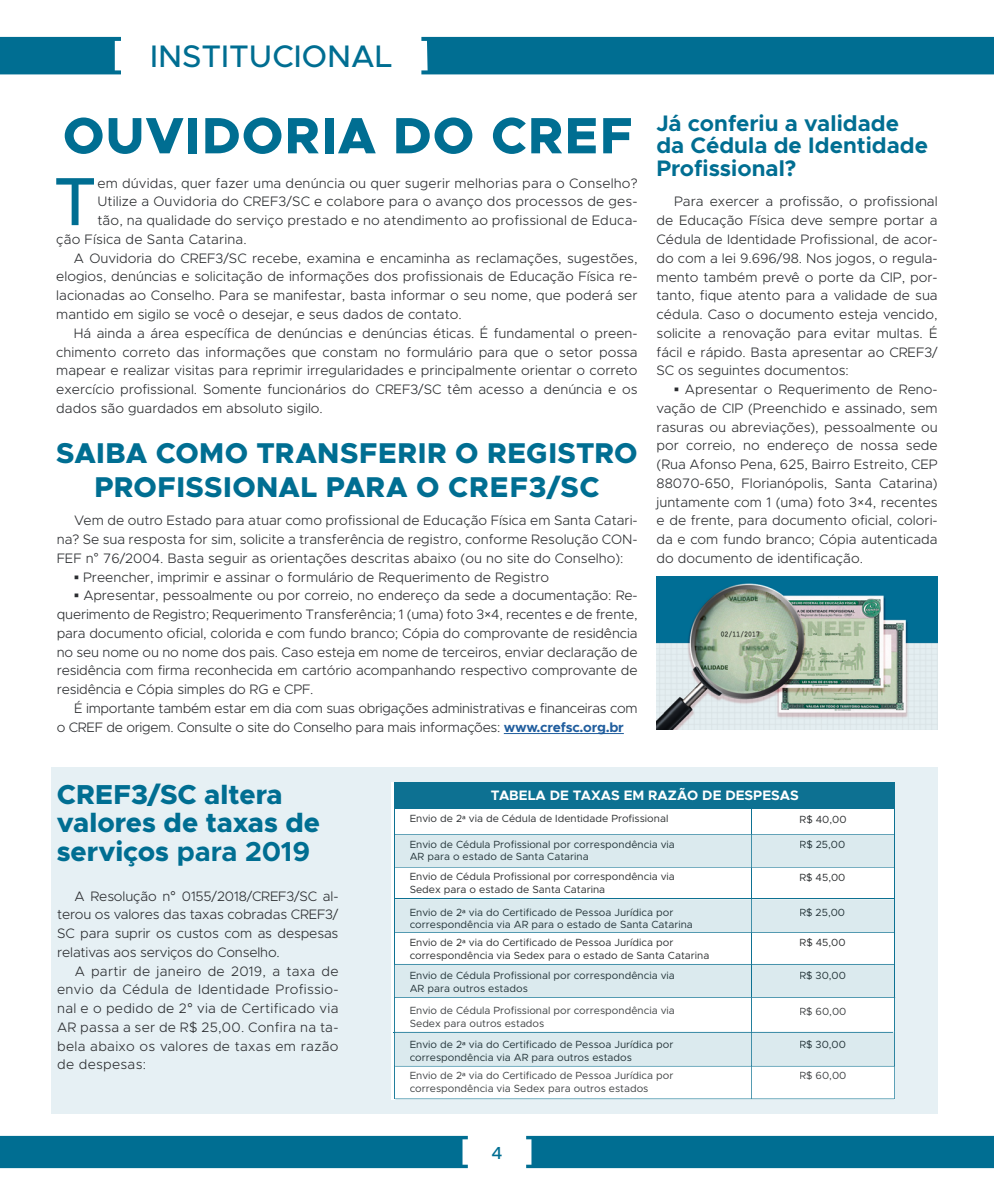
<style>
.page{position:relative;width:994px;height:1182px;background:#fff}
.page>*{position:absolute;margin:0;border:0;box-sizing:border-box;transform-origin:0 0}
.t1{font:500 68.38px "Metropolis";color:#006e92}
.t2{font:800 51.25px "Metropolis";letter-spacing:.02em;color:#006e92}
.t3{font:500 31.25px "Metropolis";color:#006e92}
.t4{font:800 28.75px/34.5px "Metropolis";letter-spacing:.015em;color:#006e92;text-align:center}
.t5{font:800 27.5px/28.8px "Metropolis";letter-spacing:-.005em;color:#006e92}
.t6{font:700 22.5px/22.5px "Metropolis";color:#006e92}
.t7{font:500 17.5px "Metropolis";color:#006e92}
.t8{font:300 13.75px/18.8px "Metropolis";color:#2b2d30;text-align:justify}
.t9{font:300 13.75px/18.8px "Metropolis";letter-spacing:-.02em;color:#2b2d30}
.t10{font:700 13.75px "Metropolis";color:#fff}
.t11{font:10.38px/12.5px "Metropolis";color:#243439}
.t12{font:10.38px/12.5px "Metropolis";color:#2b2e30}
.t13{font:10.38px/12.5px "Metropolis";color:#3f4244}
.s1{font-family:"Arial";font-weight:400}
.s2{font-family:"Franklin Gothic";font-weight:500}
.s3{font-weight:700;color:#215e9e}
.s4{font-weight:700}
.s5{font-family:"Myriad Pro"}
.s6{font-family:"Open Sans";font-weight:400}
</style>
<div class="page">
<div style="left:51px;top:767px;width:887px;height:346px;background:#e6f0f4"></div>
<div style="left:0;top:1135px;width:468px;height:32px;background:#006e92"></div>
<div style="left:526px;top:1135px;width:468px;height:32px;background:#006e92"></div>
<div style="left:0;top:37px;width:121px;height:37px;background:#006e92"></div>
<div style="left:421px;top:37px;width:573px;height:37px;background:#006e92"></div>
<hr style="left:504px;top:733px;width:120px;height:1px;background:#215e9e">
<img style="left:656px;top:576px;width:282px;height:153px">
<div style="left:392px;top:782px;width:503px;height:317px;background:#fff"></div>
<hr style="left:395px;top:805px;width:1px;height:293px;background:#0d7192">
<hr style="left:894px;top:805px;width:1px;height:294px;background:#0d7192">
<hr style="left:395px;top:898px;width:500px;height:1px;background:#0d7192">
<hr style="left:395px;top:833px;width:500px;height:1px;background:#0d7192">
<hr style="left:393px;top:1031px;width:500px;height:1px;background:#0d7192">
<hr style="left:751px;top:799px;width:1px;height:299px;background:#0d7192">
<div style="left:395px;top:782px;width:500px;height:27px;background:#0d7192"></div>
<svg style="left:395px;top:899px;width:499px;height:34px;background:#d5e6eb"></svg>
<div style="left:466px;top:908px;width:207px;height:9px;background:#dbeaee"></div>
<div style="left:410px;top:920px;width:282px;height:9px;background:#dbeaee"></div>
<div style="left:800px;top:908px;width:44px;height:9px;background:#dbeaee"></div>
<svg style="left:395px;top:834px;width:499px;height:34px;background:#d1e4e9"></svg>
<div style="left:410px;top:840px;width:265px;height:9px;background:#dbeaee"></div>
<div style="left:410px;top:852px;width:178px;height:9px;background:#dbeaee"></div>
<div style="left:800px;top:839px;width:44px;height:10px;background:#dbeaee"></div>
<svg style="left:394px;top:963px;width:501px;height:136px"></svg>
<div style="left:466px;top:1071px;width:207px;height:9px;background:#fff"></div>
<div style="left:410px;top:1084px;width:238px;height:9px;background:#fff"></div>
<div style="left:800px;top:1071px;width:46px;height:9px;background:#fff"></div>
<h3 class="t3" style="left:150px;top:37px;width:244px">INSTITUCIONAL</h3>
<h2 class="t2" style="left:63px;top:103px;width:572px">OUVIDORIA DO CREF</h2>
<h1 class="t1" style="left:53px;top:159px;width:45px">T</h1>
<p class="t8" style="left:97px;top:173px;width:542px">em dúvidas, quer fazer uma denúncia ou quer sugerir melhorias para o Conselho?</p>
<p class="t8" style="left:97px;top:192px;width:542px">Utilize a Ouvidoria do CREF3/SC e colabore para o avanço dos processos de ges-</p>
<p class="t8" style="left:97px;top:211px;width:542px">tão, na qualidade do serviço prestado e no atendimento ao profissional de Educa-</p>
<p class="t8" style="left:56px;top:230px;width:192px">ção Física de Santa Catarina.</p>
<p class="t8" style="left:74px;top:248px;width:565px">A Ouvidoria do CREF3/SC recebe, examina e encaminha as reclamações, sugestões,</p>
<p class="t8" style="left:56px;top:267px;width:583px">elogios, denúncias e solicitação de informações dos profissionais de Educação Física re-</p>
<p class="t8" style="left:56px;top:286px;width:583px">lacionadas ao Conselho. Para se manifestar, basta informar o seu nome, que poderá ser</p>
<p class="t8" style="left:56px;top:305px;width:407px">mantido em sigilo se você o desejar, e seus dados de contato.</p>
<p class="t8" style="left:74px;top:323px;width:565px">Há ainda a área específica de denúncias e denúncias éticas. É fundamental o preen-</p>
<p class="t8" style="left:56px;top:342px;width:583px">chimento correto das informações que constam no formulário para que o setor possa</p>
<p class="t8" style="left:56px;top:361px;width:583px">mapear e realizar visitas para reprimir irregularidades e principalmente orientar o correto</p>
<p class="t8" style="left:56px;top:380px;width:583px">exercício profissional. Somente funcionários do CREF3/SC têm acesso a denúncia e os</p>
<p class="t8" style="left:56px;top:398px;width:268px">dados são guardados em absoluto sigilo.</p>
<h3 class="t4" style="left:56px;top:435px;width:583px">SAIBA COMO TRANSFERIR O REGISTRO<br>PROFISSIONAL PARA O CREF3/SC</h3>
<p class="t8" style="left:57px;top:511px;width:582px;text-indent:18px">Vem de outro Estado para atuar como profissional de Educação Física em Santa Catari&shy;na? Se sua resposta for sim, solicite a transferência de registro, conforme Resolução CON-FEF n<span class="s1">°</span> 76/2004. Basta seguir as orientações descritas abaixo (ou no site do Conselho):</p>
<p class="t8" style="left:74px;top:567px;width:476px"><span class="s2">▪</span> Preencher, imprimir e assinar o formulário de Requerimento de Registro</p>
<p class="t8" style="left:57px;top:586px;width:582px;text-indent:18px"><span class="s2">▪</span> Apresentar, pessoalmente ou por correio, no endereço da sede a documentação: Re&shy;querimento de Registro; Requerimento Transferência; 1 (uma) foto 3×4, recentes e de frente, para documento oficial, colorida e com fundo branco; Cópia do comprovante de residência no seu nome ou no nome dos pais. Caso esteja em nome de terceiros, enviar declaração de residência com firma reconhecida em cartório acompanhando respectivo comprovante de residência e Cópia simples do RG e CPF.</p>
<p class="t9" style="left:57px;top:698px;width:582px;text-indent:18px">É importante também estar em dia com suas obrigações administrativas e financeiras com o CREF de origem. Consulte o site do Conselho para mais informações: <span class="s3">www.crefsc.org.br</span></p>
<h3 class="t6" style="left:656px;top:112px;width:273px">Já conferiu a validade da Cédula de Identidade<br>Profissional?</h3>
<p class="t8" style="left:656px;top:192px;width:283px;text-indent:18px">Para exercer a profissão, o profissional de Educação Física deve sempre portar a Cédula de Identidade Profissional, de acor&shy;do com a lei 9.696/98. Nos jogos, o regula&shy;mento também prevê o porte da CIP, por&shy;tanto, fique atento para a validade de sua cédula. Caso o documento esteja vencido, solicite a renovação para evitar multas. É fácil e rápido. Basta apresentar ao CREF3/ SC os seguintes documentos:</p>
<p class="t8" style="left:656px;top:380px;width:283px;text-indent:18px"><span class="s2">▪</span> Apresentar o Requerimento de Reno&shy;vação de CIP (Preenchido e assinado, sem rasuras ou abreviações), pessoalmente ou por correio, no endereço de nossa sede (Rua Afonso Pena, 625, Bairro Estreito, CEP 88070-650, Florianópolis, Santa Catarina) juntamente com 1 (uma) foto 3×4, recentes e de frente, para documento oficial, colori&shy;da e com fundo branco; Cópia autenticada do documento de identificação.</p>
<h3 class="t5" style="left:57px;top:779px;width:265px">CREF3/SC altera valores de taxas de serviços <span class="s4">para 2019</span></h3>
<p class="t10" style="left:491px;top:786px;width:309px">TABELA DE TAXAS EM RAZÃO DE DESPESAS</p>
<p class="t12" style="left:410px;top:812px;width:260px">Envio de 2<span class="s5">ª</span> via de Cédula de Identidade Profissional</p>
<p class="t12" style="left:799px;top:812px;width:48px">R$ 40,00</p>
<p class="t11" style="left:410px;top:837px;width:267px">Envio de Cédula Profissional por correspondência via<br>AR para o estado de Santa Catarina</p>
<p class="t11" style="left:799px;top:837px;width:47px">R$ 25,00</p>
<p class="t8" style="left:57px;top:886px;width:283px;text-indent:17px">A Resolução n<span class="s6">°</span> 0155/2018/CREF3/SC al&shy;terou os valores das taxas cobradas CREF3/ SC para suprir os custos com as despesas relativas aos serviços do Conselho.</p>
<p class="t8" style="left:57px;top:961px;width:283px;text-indent:18px">A partir de janeiro de 2019, a taxa de envio da Cédula de Identidade Profissio&shy;nal e o pedido de 2<span class="s6">°</span> via de Certificado via AR passa a ser de R$ 25,00. Confira na ta&shy;bela abaixo os valores de taxas em razão de despesas:</p>
<p class="t12" style="left:410px;top:870px;width:267px">Envio de Cédula Profissional por correspondência via<br>Sedex para o estado de Santa Catarina</p>
<p class="t12" style="left:799px;top:870px;width:48px">R$ 45,00</p>
<p class="t11" style="left:410px;top:905px;width:285px">Envio de 2<span class="s5">ª</span> via do Certificado de Pessoa Jurídica por correspondência via AR para o estado de Santa Catarina</p>
<p class="t11" style="left:799px;top:906px;width:47px">R$ 25,00</p>
<p class="t12" style="left:410px;top:936px;width:301px">Envio de 2<span class="s5">ª</span> via do Certificado de Pessoa Jurídica por correspondência via Sedex para o estado de Santa Catarina</p>
<p class="t12" style="left:799px;top:936px;width:48px">R$ 45,00</p>
<p class="t11" style="left:410px;top:969px;width:267px">Envio de Cédula Profissional por correspondência via<br>AR para outros estados</p>
<p class="t11" style="left:799px;top:969px;width:48px">R$ 30,00</p>
<p class="t13" style="left:410px;top:1004px;width:267px">Envio de Cédula Profissional por correspondência via<br>Sedex para outros estados</p>
<p class="t13" style="left:799px;top:1004px;width:48px">R$ 60,00</p>
<p class="t11" style="left:410px;top:1038px;width:265px">Envio de 2<span class="s5">ª</span> via do Certificado de Pessoa Jurídica por correspondência via AR para outros estados</p>
<p class="t11" style="left:799px;top:1038px;width:48px">R$ 30,00</p>
<p class="t13" style="left:410px;top:1069px;width:265px">Envio de 2<span class="s5">ª</span> via do Certificado de Pessoa Jurídica por correspondência via Sedex para outros estados</p>
<p class="t13" style="left:799px;top:1069px;width:48px">R$ 60,00</p>
<p class="t7" style="left:491px;top:1141px;width:13px">4</p>
</div>
